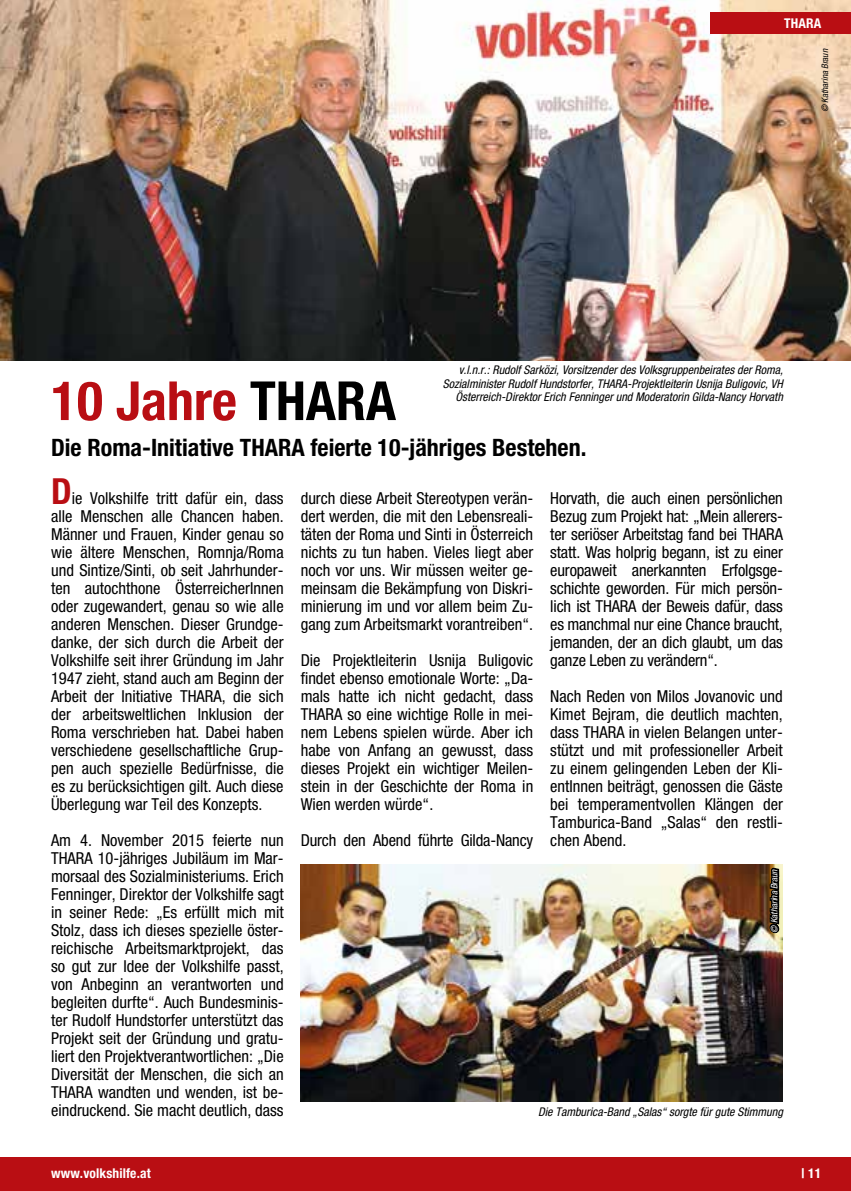
<style>
.page{position:relative;width:851px;height:1191px;background:#fff}
.page>*{position:absolute;margin:0;border:0;box-sizing:border-box;transform-origin:0 0}
.t1{font:700 condensed 54px "Helvetica Neue";color:#b80e13}
.t2{font:700 condensed 24px "Helvetica Neue";color:#000}
.t3{font:condensed 16.5px/18px "Helvetica Neue";color:#000;text-align:justify}
.t4{font:700 condensed 13.5px "Helvetica Neue";letter-spacing:.01em;color:#fff}
.t5{font:italic condensed 12px/13.5px "Helvetica Neue";color:#000;text-align:right}
.t6{font:italic condensed 9px "Helvetica Neue";color:#000}
.t7{font:italic condensed 9px "Helvetica Neue";color:#fff}
.s1{color:#000}
.s2{font-weight:700;font-size:36px;color:#b90e13}
</style>
<div class="page">
<div style="left:0;top:1157px;width:850px;height:34px;background:#b90e13"></div>
<img style="left:1px;top:0;width:849px;height:360px">
<img style="left:0;top:0;width:1px;height:360px">
<div style="left:710px;top:13px;width:140px;height:21px;background:#b90e13"></div>
<img style="left:300px;top:864px;width:482px;height:237px">
<svg style="left:766px;top:865px;width:15px;height:70px"></svg>
<p class="t4" style="left:784px;top:15px;width:39px">THARA</p>
<p class="t6" style="left:819px;top:112px;width:65px;rotate:-90deg">© Katharina Braun</p>
<p class="t5" style="left:443px;top:363px;width:341px">v.l.n.r.: Rudolf Sarközi, Vorsitzender des Volksgruppenbeirates der Roma,<br>Sozialminister Rudolf Hundstorfer, THARA-Projektleiterin Usnija Buligovic, VH<br>Österreich-Direktor Erich Fenninger und Moderatorin Gilda-Nancy Horvath</p>
<h1 class="t1" style="left:51px;top:368px;width:346px">10 Jahre <span class="s1">THARA</span></h1>
<h2 class="t2" style="left:51px;top:433px;width:537px">Die Roma-Initiative THARA feierte 10-jähriges Bestehen.</h2>
<p class="t3" style="left:51px;top:489px;width:234px"><span class="s2">D</span>ie Volkshilfe tritt dafür ein, dass alle Menschen alle Chancen haben.<br>Männer und Frauen, Kinder genau so wie ältere Menschen, Romnja/Roma und Sintize/Sinti, ob seit Jahrhunder&shy;ten autochthone ÖsterreicherInnen oder zugewandert, genau so wie alle anderen Menschen. Dieser Grundge&shy;danke, der sich durch die Arbeit der Volkshilfe seit ihrer Gründung im Jahr 1947 zieht, stand auch am Beginn der Arbeit der Initiative THARA, die sich der arbeitsweltlichen Inklusion der Roma verschrieben hat. Dabei haben verschiedene gesellschaftliche Grup&shy;pen auch spezielle Bedürfnisse, die es zu berücksichtigen gilt. Auch diese Überlegung war Teil des Konzepts.</p>
<p class="t3" style="left:51px;top:831px;width:234px">Am 4. November 2015 feierte nun THARA 10-jähriges Jubiläum im Mar&shy;morsaal des Sozialministeriums. Erich Fenninger, Direktor der Volkshilfe sagt in seiner Rede: „Es erfüllt mich mit Stolz, dass ich dieses spezielle öster&shy;reichische Arbeitsmarktprojekt, das so gut zur Idee der Volkshilfe passt, von Anbeginn an verantworten und begleiten durfte“. Auch Bundesminis&shy;ter Rudolf Hundstorfer unterstützt das Projekt seit der Gründung und gratu&shy;liert den Projektverantwortlichen: „Die Diversität der Menschen, die sich an THARA wandten und wenden, ist be&shy;eindruckend. Sie macht deutlich, dass</p>
<p class="t3" style="left:300px;top:489px;width:234px">durch diese Arbeit Stereotypen verän&shy;dert werden, die mit den Lebensreali&shy;täten der Roma und Sinti in Österreich nichts zu tun haben. Vieles liegt aber noch vor uns. Wir müssen weiter ge&shy;meinsam die Bekämpfung von Diskri&shy;minierung im und vor allem beim Zu&shy;gang zum Arbeitsmarkt vorantreiben“.</p>
<p class="t3" style="left:300px;top:651px;width:234px">Die Projektleiterin Usnija Buligovic findet ebenso emotionale Worte: „Da&shy;mals hatte ich nicht gedacht, dass THARA so eine wichtige Rolle in mei&shy;nem Lebens spielen würde. Aber ich habe von Anfang an gewusst, dass dieses Projekt ein wichtiger Meilen&shy;stein in der Geschichte der Roma in Wien werden würde“.</p>
<p class="t3" style="left:300px;top:831px;width:234px">Durch den Abend führte Gilda-Nancy</p>
<p class="t3" style="left:550px;top:489px;width:234px">Horvath, die auch einen persönlichen Bezug zum Projekt hat: „Mein allerers&shy;ter seriöser Arbeitstag fand bei THARA statt. Was holprig begann, ist zu einer europaweit anerkannten Erfolgsge&shy;schichte geworden. Für mich persön&shy;lich ist THARA der Beweis dafür, dass es manchmal nur eine Chance braucht, jemanden, der an dich glaubt, um das ganze Leben zu verändern“.</p>
<p class="t3" style="left:550px;top:687px;width:234px">Nach Reden von Milos Jovanovic und Kimet Bejram, die deutlich machten, dass THARA in vielen Belangen unter&shy;stützt und mit professioneller Arbeit zu einem gelingenden Leben der Kli&shy;entInnen beiträgt, genossen die Gäste bei temperamentvollen Klängen der Tamburica-Band „Salas“ den restli&shy;chen Abend.</p>
<p class="t7" style="left:769px;top:932px;width:65px;rotate:-90deg">© Katharina Braun</p>
<p class="t5" style="left:538px;top:1105px;width:246px">Die Tamburica-Band „Salas“ sorgte für gute Stimmung</p>
<p class="t4" style="left:51px;top:1165px;width:101px">www.volkshilfe.at</p>
<p class="t4" style="left:801px;top:1165px;width:21px">| 11</p>
</div>
